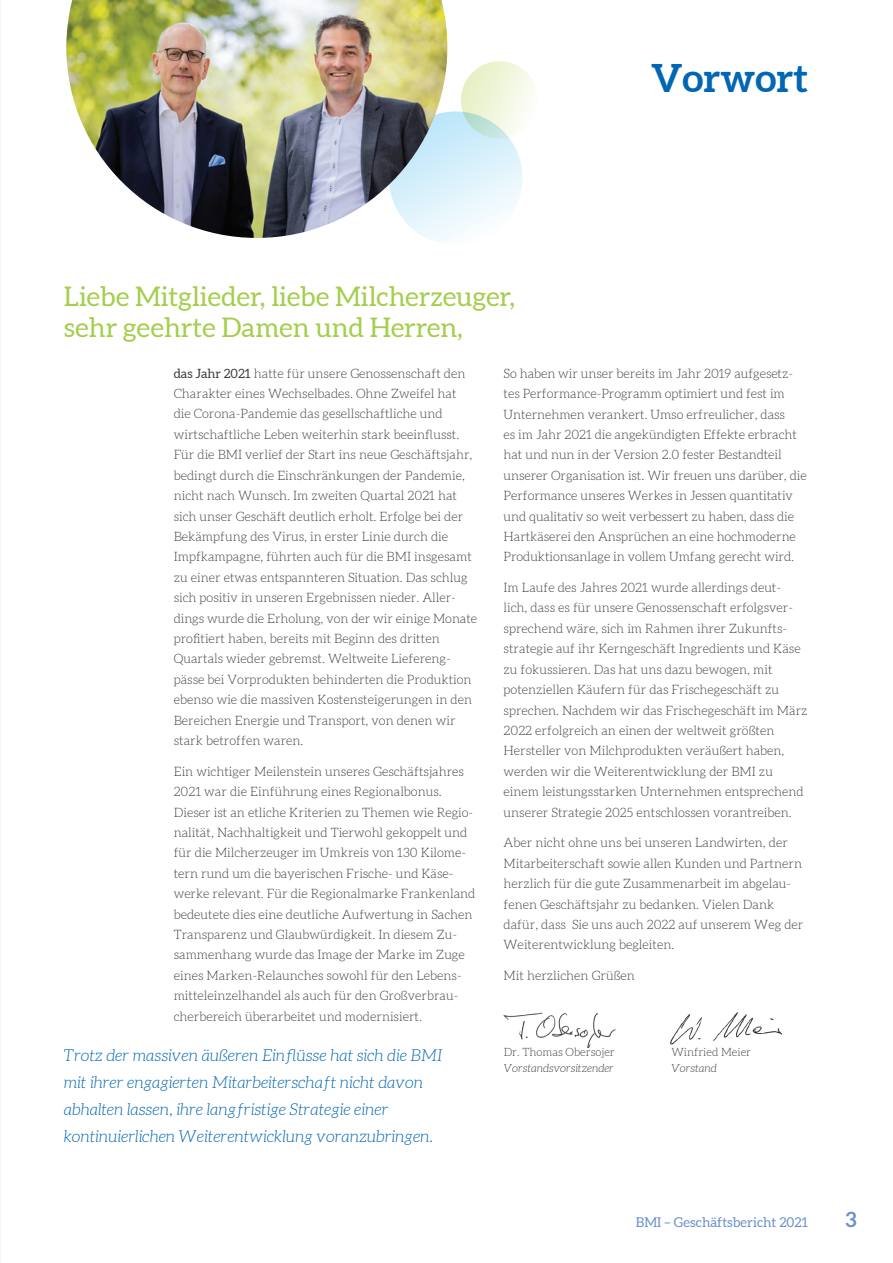
<style>
.page{position:relative;width:893px;height:1263px;background:#fff}
.page>*{position:absolute;margin:0;border:0;box-sizing:border-box;transform-origin:0 0}
.t1{font:700 39px "Aleo";color:#0166b3}
.t2{font:27px/30.6px "Aleo";color:#a4ce4c}
.t3{font:700 21px "Aleo";color:#6990ca}
.t4{font:italic 300 16.5px/27px "Aleo";color:#0166b3}
.t5{font:13.5px "Aleo";color:#6990ca}
.t6{font:300 12.75px/20.4px "Aleo";color:#3e3e3f}
.t7{font:300 11.25px "Aleo";color:#3e3e3f}
.t8{font:italic 300 11.25px "Aleo";color:#3e3e3f}
.s1{font-weight:400}
</style>
<div class="page">
<img style="left:670px;top:1012px;width:113px;height:33px">
<img style="left:503px;top:1012px;width:113px;height:35px">
<svg style="left:428px;top:56px;width:107px;height:186px"></svg>
<img style="left:66px;top:0;width:381px;height:238px">
<svg style="left:0;top:604px;width:1px;height:332px"></svg>
<h2 class="t2" style="left:64px;top:282px;width:453px">Liebe Mitglieder, liebe Milcherzeuger, sehr geehrte Damen und Herren,</h2>
<h1 class="t1" style="left:651px;top:54px;width:158px">Vorwort</h1>
<p class="t6" style="left:174px;top:364px;width:305px"><span class="s1">das Jahr 2021</span> hatte für unsere Genossenschaft den Charakter eines Wechselbades. Ohne Zweifel hat<br>die Corona-Pandemie das gesellschaftliche und wirtschaftliche Leben weiterhin stark beeinflusst.<br>Für die BMI verlief der Start ins neue Geschäftsjahr, bedingt durch die Einschränkungen der Pandemie, nicht nach Wunsch. Im zweiten Quartal 2021 hat sich unser Geschäft deutlich erholt. Erfolge bei der Bekämpfung des Virus, in erster Linie durch die Impfkampagne, führten auch für die BMI insgesamt zu einer etwas entspannteren Situation. Das schlug sich positiv in unseren Ergebnissen nieder. Aller&shy;dings wurde die Erholung, von der wir einige Monate profitiert haben, bereits mit Beginn des dritten Quartals wieder gebremst. Weltweite Liefereng&shy;pässe bei Vorprodukten behinderten die Produktion ebenso wie die massiven Kostensteigerungen in den Bereichen Energie und Transport, von denen wir stark betroffen waren.</p>
<p class="t6" style="left:174px;top:762px;width:303px">Ein wichtiger Meilenstein unseres Geschäftsjahres 2021 war die Einführung eines Regionalbonus.<br>Dieser ist an etliche Kriterien zu Themen wie Regio&shy;nalität, Nachhaltigkeit und Tierwohl gekoppelt und für die Milcherzeuger im Umkreis von 130 Kilome&shy;tern rund um die bayerischen Frische- und Käse&shy;werke relevant. Für die Regionalmarke Frankenland bedeutete dies eine deutliche Aufwertung in Sachen Transparenz und Glaubwürdigkeit. In diesem Zu&shy;sammenhang wurde das Image der Marke im Zuge eines Marken-Relaunches sowohl für den Lebens&shy;mitteleinzelhandel als auch für den Großverbrau&shy;cherbereich überarbeitet und modernisiert.</p>
<p class="t6" style="left:504px;top:364px;width:305px">So haben wir unser bereits im Jahr 2019 aufgesetz&shy;tes Performance-Programm optimiert und fest im Unternehmen verankert. Umso erfreulicher, dass<br>es im Jahr 2021 die angekündigten Effekte erbracht hat und nun in der Version 2.0 fester Bestandteil unserer Organisation ist. Wir freuen uns darüber, die Performance unseres Werkes in Jessen quantitativ und qualitativ so weit verbessert zu haben, dass die Hartkäserei den Ansprüchen an eine hochmoderne Produktionsanlage in vollem Umfang gerecht wird.</p>
<p class="t6" style="left:504px;top:578px;width:306px">Im Laufe des Jahres 2021 wurde allerdings deut&shy;lich, dass es für unsere Genossenschaft erfolgsver&shy;sprechend wäre, sich im Rahmen ihrer Zukunfts&shy;strategie auf ihr Kerngeschäft Ingredients und Käse zu fokussieren. Das hat uns dazu bewogen, mit potenziellen Käufern für das Frischegeschäft zu sprechen. Nachdem wir das Frischegeschäft im März 2022 erfolgreich an einen der weltweit größten Hersteller von Milchprodukten veräußert haben, werden wir die Weiterentwicklung der BMI zu einem leistungsstarken Unternehmen entsprechend unserer Strategie 2025 entschlossen vorantreiben.</p>
<p class="t6" style="left:504px;top:833px;width:301px">Aber nicht ohne uns bei unseren Landwirten, der Mitarbeiterschaft sowie allen Kunden und Partnern herzlich für die gute Zusammenarbeit im abgelau&shy;fenen Geschäftsjahr zu bedanken. Vielen Dank dafür, dass Sie uns auch 2022 auf unserem Weg der Weiterentwicklung begleiten.</p>
<p class="t6" style="left:504px;top:966px;width:133px">Mit herzlichen Grüßen</p>
<p class="t4" style="left:64px;top:1042px;width:380px">Trotz der massiven äußeren Einflüsse hat sich die BMI mit ihrer engagierten Mitarbeiterschaft nicht davon abhalten lassen, ihre langfristige Strategie einer kontinuierlichen Weiterentwicklung voranzubringen.</p>
<p class="t7" style="left:504px;top:1045px;width:113px">Dr. Thomas Obersojer</p>
<p class="t8" style="left:504px;top:1061px;width:112px">Vorstandsvorsitzender</p>
<p class="t7" style="left:671px;top:1045px;width:81px">Winfried Meier</p>
<p class="t8" style="left:671px;top:1061px;width:47px">Vorstand</p>
<p class="t5" style="left:636px;top:1214px;width:174px">BMI – Geschäftsbericht 2021</p>
<h3 class="t3" style="left:845px;top:1206px;width:13px">3</h3>
</div>
